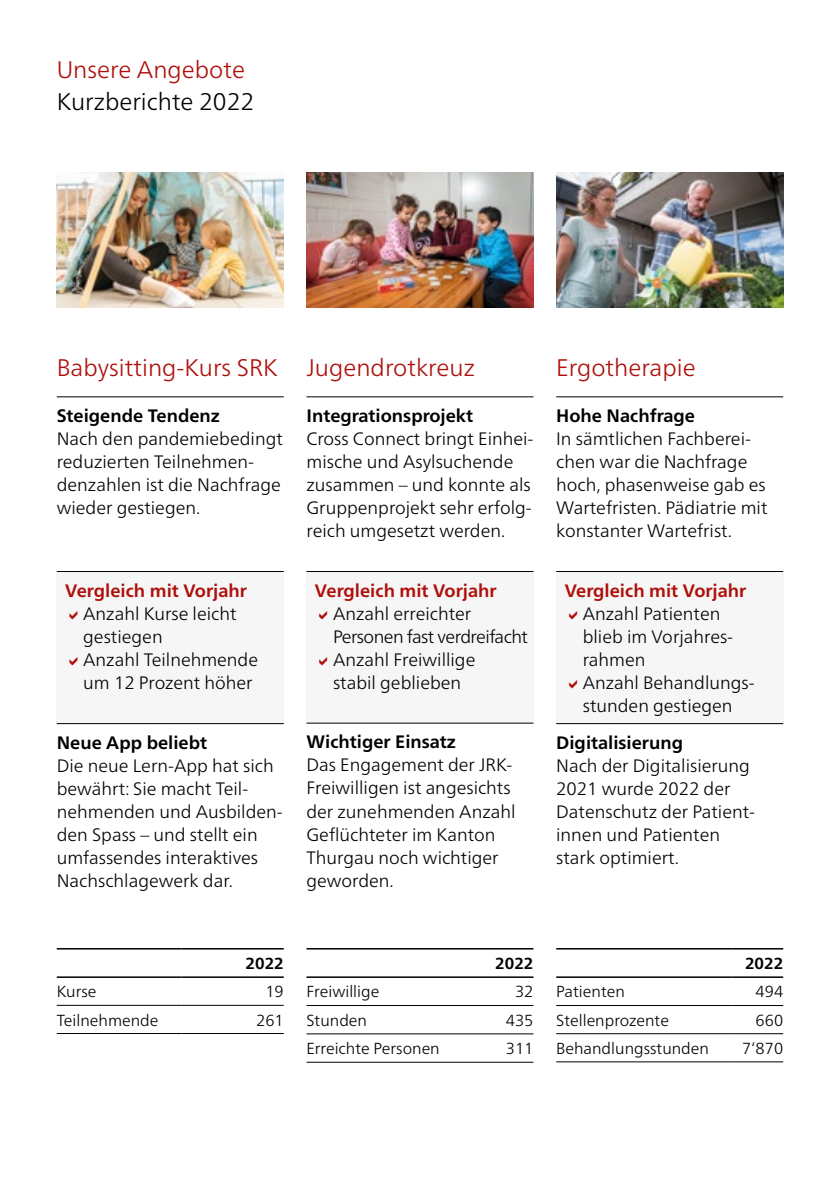
<style>
.page{position:relative;width:840px;height:1191px;background:#fff}
.page>*{position:absolute;margin:0;border:0;box-sizing:border-box;transform-origin:0 0}
.t1{font:300 24px "Frutiger Neue LT Pro";color:#ae0f0a}
.t2{font:300 24px "Frutiger Neue LT Pro";color:#000}
.t3{font:300 18px/23px "Frutiger Neue LT Pro";color:#000}
.t4{font:700 18px "Frutiger Neue LT Pro";color:#000}
.t5{font:700 18px "Frutiger Neue LT Pro";color:#ae0f0a}
.t6{font:300 16px "Frutiger Neue LT Pro";color:#000}
.t7{font:700 16px "Frutiger Neue LT Pro";color:#000}
</style>
<div class="page">
<div style="left:57px;top:571px;width:226px;height:152px;background:#f6f6f6"></div>
<hr style="left:57px;top:396px;width:226px;height:1px;background:#000">
<hr style="left:57px;top:723px;width:226px;height:1px;background:#000">
<hr style="left:57px;top:571px;width:226px;height:1px;background:#000">
<div style="left:306px;top:571px;width:227px;height:152px;background:#f6f6f6"></div>
<hr style="left:306px;top:396px;width:227px;height:1px;background:#000">
<hr style="left:306px;top:723px;width:227px;height:1px;background:#000">
<hr style="left:306px;top:571px;width:227px;height:1px;background:#000">
<div style="left:556px;top:571px;width:226px;height:152px;background:#f6f6f6"></div>
<hr style="left:556px;top:396px;width:226px;height:1px;background:#000">
<hr style="left:556px;top:723px;width:226px;height:1px;background:#000">
<hr style="left:556px;top:571px;width:226px;height:1px;background:#000">
<hr style="left:556px;top:1005px;width:175px;height:1px;background:#000">
<hr style="left:731px;top:1005px;width:51px;height:1px;background:#000">
<hr style="left:556px;top:1033px;width:175px;height:1px;background:#000">
<hr style="left:731px;top:1033px;width:51px;height:1px;background:#000">
<hr style="left:556px;top:1061px;width:175px;height:1px;background:#000">
<hr style="left:731px;top:1061px;width:51px;height:1px;background:#000">
<hr style="left:556px;top:948px;width:175px;height:1px;background:#000">
<hr style="left:731px;top:948px;width:51px;height:1px;background:#000">
<hr style="left:556px;top:976px;width:175px;height:2px;background:#000">
<hr style="left:731px;top:976px;width:51px;height:2px;background:#000">
<img style="left:57px;top:173px;width:226px;height:134px">
<img style="left:306px;top:173px;width:227px;height:134px">
<img style="left:556px;top:173px;width:226px;height:134px">
<hr style="left:57px;top:1005px;width:124px;height:1px;background:#000">
<hr style="left:181px;top:1005px;width:102px;height:1px;background:#000">
<hr style="left:57px;top:1033px;width:124px;height:1px;background:#000">
<hr style="left:181px;top:1033px;width:102px;height:1px;background:#000">
<hr style="left:57px;top:948px;width:124px;height:1px;background:#000">
<hr style="left:181px;top:948px;width:102px;height:1px;background:#000">
<hr style="left:57px;top:976px;width:124px;height:2px;background:#000">
<hr style="left:181px;top:976px;width:102px;height:2px;background:#000">
<hr style="left:306px;top:1005px;width:155px;height:1px;background:#000">
<hr style="left:461px;top:1005px;width:72px;height:1px;background:#000">
<hr style="left:306px;top:1033px;width:155px;height:1px;background:#000">
<hr style="left:461px;top:1033px;width:72px;height:1px;background:#000">
<hr style="left:306px;top:1062px;width:155px;height:1px;background:#000">
<hr style="left:461px;top:1062px;width:72px;height:1px;background:#000">
<hr style="left:306px;top:948px;width:155px;height:1px;background:#000">
<hr style="left:461px;top:948px;width:72px;height:1px;background:#000">
<hr style="left:306px;top:976px;width:155px;height:2px;background:#000">
<hr style="left:461px;top:976px;width:72px;height:2px;background:#000">
<h1 class="t1" style="left:57px;top:60px;width:190px">Unsere Angebote</h1>
<h1 class="t2" style="left:57px;top:87px;width:199px">Kurzberichte 2022</h1>
<h1 class="t1" style="left:57px;top:354px;width:419px">Babysitting-Kurs SRK Jugendrotkreuz</h1>
<h1 class="t1" style="left:556px;top:354px;width:141px">Ergotherapie</h1>
<p class="t4" style="left:556px;top:408px;width:140px">Hohe Nachfrage</p>
<p class="t3" style="left:556px;top:427px;width:213px">In sämtlichen Fachberei&shy;chen war die Nachfrage hoch, phasenweise gab es<br>Wartefristen. Pädiatrie mit konstanter Wartefrist.</p>
<p class="t4" style="left:57px;top:408px;width:165px">Steigende Tendenz</p>
<p class="t3" style="left:57px;top:427px;width:227px">Nach den pandemiebedingt reduzierten Teilnehmen&shy;denzahlen ist die Nachfrage wieder gestiegen.</p>
<p class="t4" style="left:306px;top:408px;width:168px">Integrationsprojekt</p>
<p class="t3" style="left:306px;top:427px;width:228px">Cross Connect bringt Einhei&shy;mische und Asylsuchende zusammen – und konnte als<br>Gruppenprojekt sehr erfolg&shy;reich umgesetzt werden.</p>
<p class="t5" style="left:65px;top:583px;width:183px">Vergleich mit Vorjahr</p>
<p class="t3" style="left:83px;top:602px;width:176px">Anzahl Kurse leicht gestiegen<br>Anzahl Teilnehmende um 12 Prozent höher</p>
<p class="t4" style="left:57px;top:735px;width:152px">Neue App beliebt</p>
<p class="t3" style="left:57px;top:754px;width:227px">Die neue Lern-App hat sich bewährt: Sie macht Teil&shy;nehmenden und Ausbilden&shy;den Spass – und stellt ein umfassendes interaktives<br>Nachschlagewerk dar.</p>
<p class="t5" style="left:315px;top:583px;width:183px">Vergleich mit Vorjahr</p>
<p class="t3" style="left:333px;top:602px;width:196px">Anzahl erreichter<br>Personen fast verdreifacht<br>Anzahl Freiwillige<br>stabil geblieben</p>
<p class="t4" style="left:306px;top:735px;width:151px">Wichtiger Einsatz</p>
<p class="t3" style="left:306px;top:753px;width:210px">Das Engagement der JRK-<br>Freiwilligen ist angesichts der zunehmenden Anzahl<br>Geflüchteter im Kanton<br>Thurgau noch wichtiger geworden.</p>
<p class="t5" style="left:564px;top:583px;width:183px">Vergleich mit Vorjahr</p>
<p class="t3" style="left:582px;top:602px;width:173px">Anzahl Patienten blieb im Vorjahres&shy;rahmen<br>Anzahl Behandlungs&shy;stunden gestiegen</p>
<p class="t4" style="left:556px;top:735px;width:128px">Digitalisierung</p>
<p class="t3" style="left:556px;top:755px;width:200px">Nach der Digitalisierung<br>2021 wurde 2022 der<br>Datenschutz der Patient&shy;innen und Patienten stark optimiert.</p>
<p class="t7" style="left:245px;top:957px;width:40px">2022</p>
<p class="t6" style="left:57px;top:985px;width:41px">Kurse</p>
<p class="t6" style="left:265px;top:985px;width:20px">19</p>
<p class="t6" style="left:57px;top:1010px;width:103px">Teilnehmende</p>
<p class="t6" style="left:256px;top:1010px;width:29px">261</p>
<p class="t7" style="left:495px;top:957px;width:40px">2022</p>
<p class="t6" style="left:306px;top:982px;width:74px">Freiwillige</p>
<p class="t6" style="left:515px;top:985px;width:20px">32</p>
<p class="t6" style="left:306px;top:1010px;width:62px">Stunden</p>
<p class="t6" style="left:505px;top:1010px;width:29px">435</p>
<p class="t6" style="left:306px;top:1042px;width:135px">Erreichte Personen</p>
<p class="t6" style="left:505px;top:1042px;width:29px">311</p>
<p class="t7" style="left:744px;top:957px;width:40px">2022</p>
<p class="t6" style="left:556px;top:985px;width:70px">Patienten</p>
<p class="t6" style="left:755px;top:985px;width:29px">494</p>
<p class="t6" style="left:556px;top:1010px;width:114px">Stellenprozente</p>
<p class="t6" style="left:755px;top:1010px;width:29px">660</p>
<p class="t6" style="left:556px;top:1038px;width:154px">Behandlungsstunden</p>
<p class="t6" style="left:741px;top:1038px;width:43px">7‘870</p>
</div>
